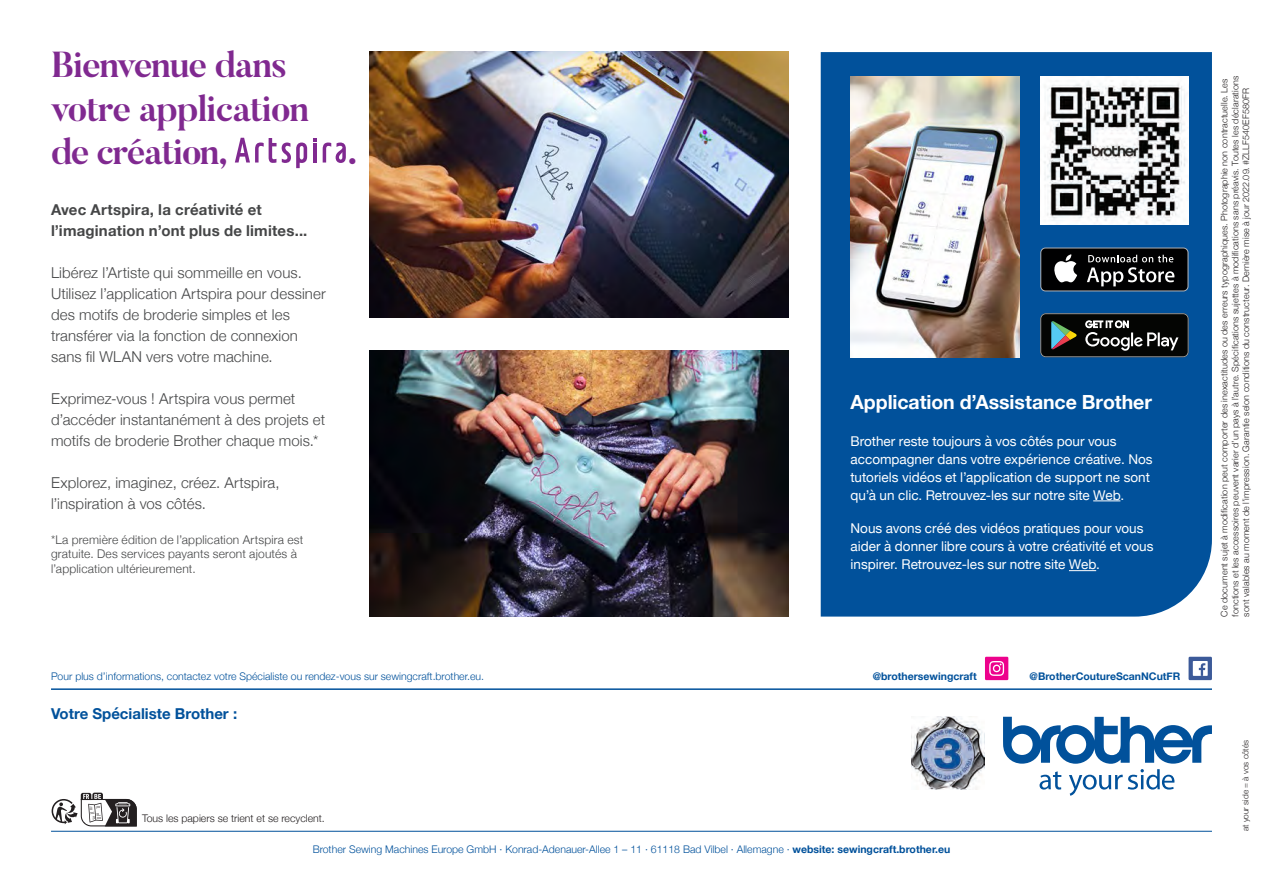
<style>
.page{position:relative;width:1263px;height:893px;background:#fff}
.page>*{position:absolute;margin:0;border:0;box-sizing:border-box;transform-origin:0 0}
.t1{font:700 36px/43.2px "Butler";letter-spacing:-.03em;color:#802990}
.t2{font:700 19.5px "Helvetica Neue";letter-spacing:-.005em;color:#fff}
.t3{font:300 15px/21px "Helvetica Neue";letter-spacing:.005em;color:#454647}
.t4{font:700 15px/21px "Helvetica Neue";letter-spacing:.015em;color:#454647}
.Contact{font:700 15px "Helvetica Neue";color:#01519b}
.t5{font:13.5px/18px "Helvetica Neue";color:#fff}
.t6{font:300 12px/14.4px "Helvetica Neue";letter-spacing:.015em;color:#454647}
.Address{font:300 10.5px "Helvetica Neue";color:#01519b}
.more_information{font:300 10.5px "Helvetica Neue";color:#01519b}
.FB_Insta{font:700 10.5px "Helvetica Neue";color:#01519b}
.more_information-2{font:300 10.5px "Helvetica Neue";color:#231f20}
.t7{font:300 9px/10.8px "Helvetica Neue";letter-spacing:.015em;color:#231f20}
.Disclaimer{font:300 8.25px "Helvetica Neue";color:#231f20}
.s1{font-weight:700}
</style>
<div class="page">
<div style="left:821px;top:52px;width:391px;height:565px;background:#01519b"></div>
<img style="left:850px;top:77px;width:169px;height:280px">
<img style="left:370px;top:51px;width:419px;height:266px">
<img style="left:370px;top:350px;width:419px;height:267px">
<img style="left:1040px;top:77px;width:149px;height:148px">
<svg style="left:1040px;top:248px;width:148px;height:43px"></svg>
<div style="left:1041px;top:248px;width:146px;height:42px;background:#000001;border-radius:4px"></div>
<svg style="left:1054px;top:254px;width:23px;height:28px"></svg>
<svg style="left:1087px;top:255px;width:87px;height:31px"></svg>
<svg style="left:1040px;top:313px;width:148px;height:44px;background:#2d302e"></svg>
<svg style="left:323px;top:142px;width:23px;height:21px"></svg>
<hr style="left:313px;top:143px;width:4px;height:20px;background:#802990">
<svg style="left:313px;top:138px;width:4px;height:3px"></svg>
<svg style="left:235px;top:138px;width:72px;height:30px"></svg>
<hr style="left:51px;top:688px;width:1161px;height:2px;background:#01519b">
<svg style="left:1003px;top:717px;width:209px;height:79px"></svg>
<img style="left:912px;top:717px;width:72px;height:72px">
<div style="left:985px;top:657px;width:23px;height:23px;background:#ed028c"></div>
<svg style="left:989px;top:661px;width:15px;height:15px"></svg>
<div style="left:1188px;top:657px;width:24px;height:23px;background:#3c5a99"></div>
<div style="left:1193px;top:661px;width:15px;height:15px;background:#fff"></div>
<svg style="left:1199px;top:663px;width:6px;height:13px"></svg>
<hr style="left:51px;top:831px;width:1161px;height:1px;background:#01519b">
<svg style="left:1093px;top:501px;width:27px;height:1px"></svg>
<svg style="left:1069px;top:570px;width:27px;height:1px"></svg>
<svg style="left:52px;top:793px;width:85px;height:33px"></svg>
<p class="t1" style="left:51px;top:43px;width:260px">Bienvenue dans votre application de création,</p>
<p class="t4" style="left:51px;top:199px;width:258px">Avec Artspira, la créativité et l’imagination n’ont plus de limites...</p>
<p class="t3" style="left:51px;top:261px;width:276px">Libérez l’Artiste qui sommeille en vous.<br>Utilisez l’application Artspira pour dessiner des motifs de broderie simples et les transférer via la fonction de connexion sans fil WLAN vers votre machine.</p>
<p class="t3" style="left:51px;top:387px;width:276px">Exprimez-vous ! Artspira vous permet d’accéder instantanément à des projets et motifs de broderie Brother chaque mois.*</p>
<p class="t3" style="left:51px;top:471px;width:230px">Explorez, imaginez, créez. Artspira, l’inspiration à vos côtés.</p>
<p class="t6" style="left:51px;top:532px;width:254px">*La première édition de l’application Artspira est gratuite. Des services payants seront ajoutés à l’application ultérieurement.</p>
<p class="t1" style="left:347px;top:129px;width:12px">.</p>
<p class="t2" style="left:850px;top:387px;width:303px">Application d’Assistance Brother</p>
<p class="t5" style="left:850px;top:432px;width:304px">Brother reste toujours à vos côtés pour vous accompagner dans votre expérience créative. Nos tutoriels vidéos et l’application de support ne sont qu’à un clic. Retrouvez-les sur notre site Web.</p>
<p class="t5" style="left:850px;top:520px;width:304px">Nous avons créé des vidéos pratiques pour vous aider à donner libre cours à votre créativité et vous inspirer. Retrouvez-les sur notre site Web.</p>
<p class="more_information" style="left:51px;top:668px;width:434px">Pour plus d’informations, contactez votre Spécialiste ou rendez-vous sur sewingcraft.brother.eu.</p>
<p class="FB_Insta" style="left:873px;top:668px;width:106px">@brothersewingcraft</p>
<p class="FB_Insta" style="left:1029px;top:668px;width:152px">@BrotherCoutureScanNCutFR</p>
<p class="Contact" style="left:51px;top:702px;width:188px">Votre Spécialiste Brother :</p>
<p class="more_information-2" style="left:142px;top:810px;width:184px">Tous les papiers se trient et se recyclent.</p>
<p class="Address" style="left:313px;top:840px;width:639px">Brother Sewing Machines Europe GmbH · Konrad-Adenauer-Allee 1 – 11 · 61118 Bad Vilbel · Allemagne · <span class="s1">website: sewingcraft.brother.eu</span></p>
<p class="t7" style="left:1218px;top:617px;width:542px;rotate:-90deg">Ce document sujet à modification peut comporter des inexactitudes ou des erreurs typographiques. Photographie non contractuelle. Les fonctions et les accessoires peuvent varier d’un pays à l’autre. Spécifications sujettes à modifications sans préavis. Toutes les déclarations sont valables au moment de l’impression. Garantie selon conditions du constructeur. Dernière mise à jour 2022.09. #ZLLF540EF580FR</p>
<p class="Disclaimer" style="left:1239px;top:831px;width:93px;rotate:-90deg">at your side = à vos côtés</p>
</div>
